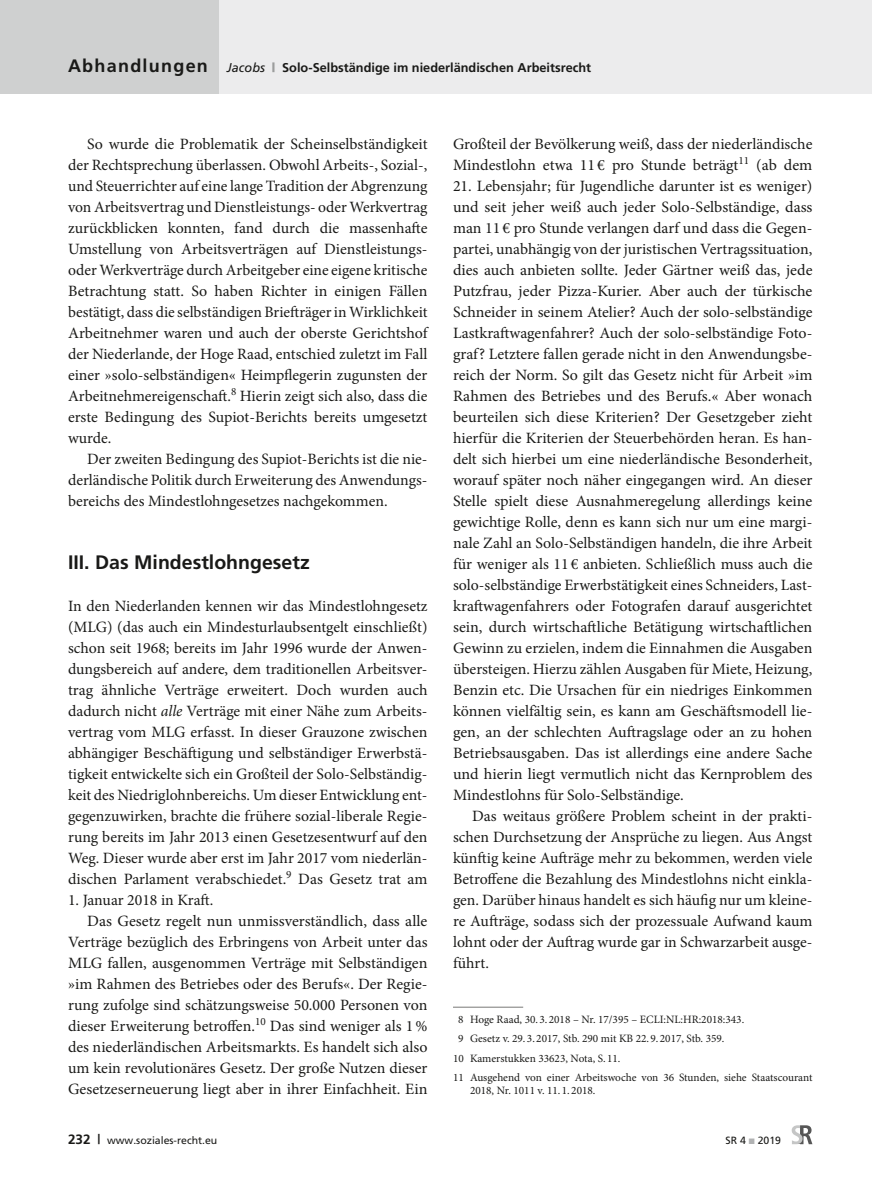
<style>
.page{position:relative;width:872px;height:1191px;background:#fff}
.page>*{position:absolute;margin:0;border:0;box-sizing:border-box;transform-origin:0 0}
.U1_kein_Kasten{font:700 19.5px "Frutiger";color:#1a1a18}
.t1{font:700 18px "Frutiger";letter-spacing:.07em;color:#1a1a18}
.GS_Folge{font:15.75px/21px "Minion Pro";color:#1a1a18;text-align:justify}
.GS{font:15.75px/21px "Minion Pro";color:#1a1a18;text-align:justify}
.t2{font:700 12.75px "Frutiger";color:#1a1a18}
.FN_Standard{font:11.25px/13.2px "Minion Pro";color:#1a1a18}
.FN_Linie{font:11.25px "Minion Pro";color:#1a1a18}
.t3{font:10.5px "Frutiger";color:#1a1a18}
.s1{font-weight:400;font-style:italic}
.s2{font-weight:900;color:#9c9d9d}
.s3{font-style:italic}
.s4{font-weight:700;font-size:13.5px}
.s5{color:#b1b2b3}
</style>
<div class="page">
<div style="left:0;top:0;width:872px;height:94px;background:#ececed"></div>
<div style="left:0;top:0;width:219px;height:94px;background:#cfd0d0"></div>
<svg style="left:791px;top:1125px;width:21px;height:19px"></svg>
<hr style="left:453px;top:1006px;width:70px;height:1px;background:#878786">
<p class="t1" style="left:68px;top:55px;width:141px">Abhandlungen</p>
<p class="t2" style="left:227px;top:60px;width:366px"><span class="s1">Jacobs</span> <span class="s2">|</span> Solo-Selbständige im niederländischen Arbeitsrecht</p>
<p class="GS_Folge" style="left:68px;top:133px;width:361px;text-indent:19px">So wurde die Problematik der Scheinselbständigkeit der Rechtsprechung überlassen. Obwohl Arbeits-, Sozial-, und Steuerrichter auf eine lange Tradition der Abgrenzung von Arbeitsvertrag und Dienstleistungs- oder Werkvertrag zurückblicken konnten, fand durch die massenhafte Umstellung von Arbeitsverträgen auf Dienstleistungs&shy;oder Werkverträge durch Arbeitgeber eine eigene kritische Betrachtung statt. So haben Richter in einigen Fällen bestätigt, dass die selbständigen Briefträger in Wirklichkeit Arbeitnehmer waren und auch der oberste Gerichtshof der Niederlande, der Hoge Raad, entschied zuletzt im Fall einer »solo-selbständigen« Heimpflegerin zugunsten der Arbeitnehmereigenschaft.<sup>8</sup> Hierin zeigt sich also, dass die erste Bedingung des Supiot-Berichts bereits umgesetzt wurde.</p>
<p class="GS_Folge" style="left:68px;top:448px;width:361px;text-indent:19px">Der zweiten Bedingung des Supiot-Berichts ist die nie&shy;derländische Politik durch Erweiterung des Anwendungs&shy;bereichs des Mindestlohngesetzes nachgekommen.</p>
<p class="U1_kein_Kasten" style="left:68px;top:551px;width:243px">III. Das Mindestlohngesetz</p>
<p class="GS" style="left:68px;top:595px;width:361px">In den Niederlanden kennen wir das Mindestlohngesetz (MLG) (das auch ein Mindesturlaubsentgelt einschließt) schon seit 1968; bereits im Jahr 1996 wurde der Anwen&shy;dungsbereich auf andere, dem traditionellen Arbeitsver&shy;trag ähnliche Verträge erweitert. Doch wurden auch dadurch nicht <span class="s3">alle</span> Verträge mit einer Nähe zum Arbeits&shy;vertrag vom MLG erfasst. In dieser Grauzone zwischen abhängiger Beschäftigung und selbständiger Erwerbstä&shy;tigkeit entwickelte sich ein Großteil der Solo-Selbständig&shy;keit des Niedriglohnbereichs. Um dieser Entwicklung ent&shy;gegenzuwirken, brachte die frühere sozial-liberale Regie&shy;rung bereits im Jahr 2013 einen Gesetzesentwurf auf den Weg. Dieser wurde aber erst im Jahr 2017 vom niederlän&shy;dischen Parlament verabschiedet.<sup>9</sup> Das Gesetz trat am</p>
<p class="GS" style="left:68px;top:889px;width:147px">1. Januar 2018 in Kraft.</p>
<p class="GS_Folge" style="left:68px;top:910px;width:361px;text-indent:19px">Das Gesetz regelt nun unmissverständlich, dass alle Verträge bezüglich des Erbringens von Arbeit unter das MLG fallen, ausgenommen Verträge mit Selbständigen »im Rahmen des Betriebes oder des Berufs«. Der Regie&shy;rung zufolge sind schätzungsweise 50.000 Personen von dieser Erweiterung betroffen.<sup>10</sup> Das sind weniger als 1% des niederländischen Arbeitsmarkts. Es handelt sich also um kein revolutionäres Gesetz. Der große Nutzen dieser Gesetzeserneuerung liegt aber in ihrer Einfachheit. Ein</p>
<p class="GS_Folge" style="left:453px;top:133px;width:361px">Großteil der Bevölkerung weiß, dass der niederländische<br>Mindestlohn etwa 11 € pro Stunde beträgt<sup>11</sup> (ab dem</p>
<p class="GS_Folge" style="left:453px;top:175px;width:361px">21. Lebensjahr; für Jugendliche darunter ist es weniger) und seit jeher weiß auch jeder Solo-Selbständige, dass man 11 € pro Stunde verlangen darf und dass die Gegen&shy;partei, unabhängig von der juristischen Vertragssituation, dies auch anbieten sollte. Jeder Gärtner weiß das, jede Putzfrau, jeder Pizza-Kurier. Aber auch der türkische Schneider in seinem Atelier? Auch der solo-selbständige Lastkraftwagenfahrer? Auch der solo-selbständige Foto&shy;graf? Letztere fallen gerade nicht in den Anwendungsbe&shy;reich der Norm. So gilt das Gesetz nicht für Arbeit »im Rahmen des Betriebes und des Berufs.« Aber wonach beurteilen sich diese Kriterien? Der Gesetzgeber zieht hierfür die Kriterien der Steuerbehörden heran. Es han&shy;delt sich hierbei um eine niederländische Besonderheit, worauf später noch näher eingegangen wird. An dieser Stelle spielt diese Ausnahmeregelung allerdings keine gewichtige Rolle, denn es kann sich nur um eine margi&shy;nale Zahl an Solo-Selbständigen handeln, die ihre Arbeit für weniger als 11 € anbieten. Schließlich muss auch die solo-selbständige Erwerbstätigkeit eines Schneiders, Last&shy;kraftwagenfahrers oder Fotografen darauf ausgerichtet sein, durch wirtschaftliche Betätigung wirtschaftlichen Gewinn zu erzielen, indem die Einnahmen die Ausgaben übersteigen. Hierzu zählen Ausgaben für Miete, Heizung, Benzin etc. Die Ursachen für ein niedriges Einkommen können vielfältig sein, es kann am Geschäftsmodell lie&shy;gen, an der schlechten Auftragslage oder an zu hohen Betriebsausgaben. Das ist allerdings eine andere Sache und hierin liegt vermutlich nicht das Kernproblem des Mindestlohns für Solo-Selbständige.</p>
<p class="GS_Folge" style="left:453px;top:805px;width:361px;text-indent:19px">Das weitaus größere Problem scheint in der prakti&shy;schen Durchsetzung der Ansprüche zu liegen. Aus Angst künftig keine Aufträge mehr zu bekommen, werden viele Betroffene die Bezahlung des Mindestlohns nicht einkla&shy;gen. Darüber hinaus handelt es sich häufig nur um kleine&shy;re Aufträge, sodass sich der prozessuale Aufwand kaum lohnt oder der Auftrag wurde gar in Schwarzarbeit ausge&shy;führt.</p>
<p class="FN_Linie" style="left:458px;top:1011px;width:287px">8 Hoge Raad, 30. 3. 2018 – Nr. 17/395 – ECLI:NL:HR:2018:343.</p>
<p class="FN_Standard" style="left:458px;top:1032px;width:268px">9 Gesetz v. 29. 3. 2017, Stb. 290 mit KB 22. 9. 2017, Stb. 359.</p>
<p class="FN_Standard" style="left:453px;top:1051px;width:169px">10 Kamerstukken 33623, Nota, S. 11.</p>
<p class="FN_Standard" style="left:470px;top:1071px;width:344px;text-indent:-17px">11 Ausgehend von einer Arbeitswoche von 36 Stunden, siehe Staatscourant<br>2018, Nr. 1011 v. 11. 1. 2018.</p>
<p class="t3" style="left:68px;top:1134px;width:151px"><span class="s4">232 |</span> www.soziales-recht.eu</p>
<p class="t3" style="left:725px;top:1134px;width:57px">SR 4 <span class="s5">■</span> 2019</p>
</div>
